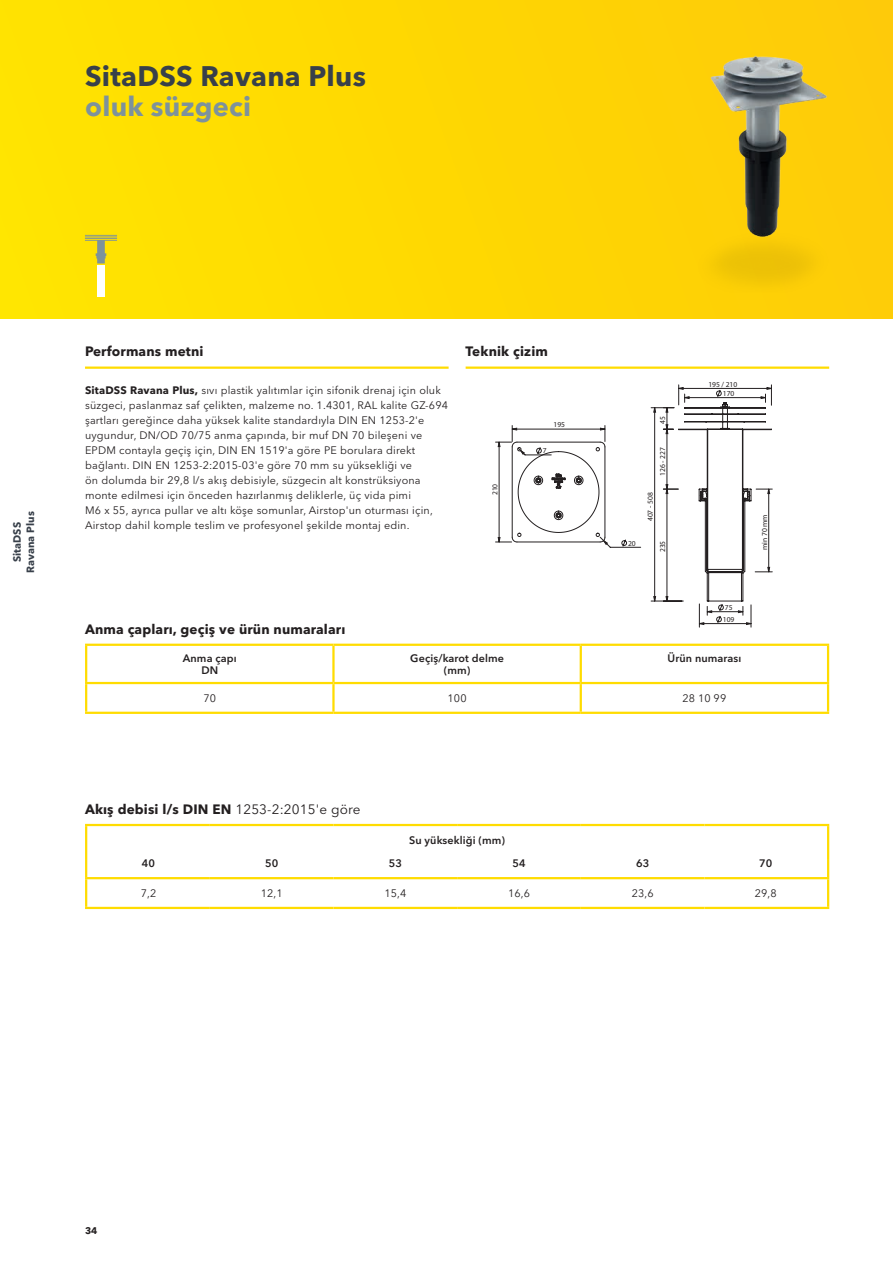
<style>
.page{position:relative;width:893px;height:1263px;background:#fff}
.page>*{position:absolute;margin:0;border:0;box-sizing:border-box;transform-origin:0 0}
.t1{font:700 28.05px "Avenir Next W1 G";letter-spacing:.01em;color:#38404a}
.t2{font:700 27px "Avenir Next W1 G";letter-spacing:.01em;color:#7d929c}
.t3{font:700 13.5px "Avenir Next W1 G";letter-spacing:.01em;color:#231f20}
.t4{font:10.8px/15px "Avenir Next W1 G";letter-spacing:.015em;color:#231f20}
.t5{font:10.8px/15px "Avenir Next LT Pro";letter-spacing:.015em;color:#231f20}
.t6{font:600 10.8px/12px "Avenir Next W1 G";letter-spacing:.01em;color:#231f20;text-align:center}
.t7{font:700 10.5px/13.5px "Avenir Next W1 G";letter-spacing:.01em;color:#38404a;text-align:center}
.t8{font:700 9.6px "Avenir Next W1 G";color:#231f20}
.t9{font:7.5px/11.9px "Arial";color:#231f20}
.s1{font-family:"Avenir Next W1 G";font-weight:700}
.s2{font-family:"Avenir Next LT Pro"}
.s3{font-weight:400}
</style>
<div class="page">
<div style="left:0;top:0;width:893px;height:319px;background:#ffda01"></div>
<hr style="left:892px;top:0;width:1px;height:1263px;background:#b6c6cf">
<img style="left:670px;top:38px;width:199px;height:255px">
<svg style="left:495px;top:385px;width:277px;height:239px"></svg>
<hr style="left:85px;top:366px;width:364px;height:3px;background:#ffdc01">
<hr style="left:466px;top:366px;width:363px;height:3px;background:#ffdc01">
<div style="left:97px;top:265px;width:8px;height:32px;background:#fff"></div>
<svg style="left:85px;top:235px;width:32px;height:28px"></svg>
<hr style="left:85px;top:646px;width:2px;height:36px;background:#ffdc01">
<hr style="left:85px;top:644px;width:248px;height:2px;background:#ffdc01">
<hr style="left:332px;top:646px;width:3px;height:36px;background:#ffdc01">
<hr style="left:333px;top:644px;width:248px;height:2px;background:#ffdc01">
<hr style="left:580px;top:646px;width:2px;height:36px;background:#ffdc01">
<hr style="left:581px;top:644px;width:248px;height:2px;background:#ffdc01">
<hr style="left:827px;top:646px;width:2px;height:36px;background:#ffdc01">
<hr style="left:85px;top:684px;width:2px;height:28px;background:#ffdc01">
<hr style="left:85px;top:682px;width:248px;height:2px;background:#ffdc01">
<hr style="left:85px;top:712px;width:248px;height:2px;background:#ffdc01">
<hr style="left:332px;top:684px;width:3px;height:28px;background:#ffdc01">
<hr style="left:333px;top:682px;width:248px;height:2px;background:#ffdc01">
<hr style="left:333px;top:712px;width:248px;height:2px;background:#ffdc01">
<hr style="left:580px;top:684px;width:2px;height:28px;background:#ffdc01">
<hr style="left:581px;top:682px;width:248px;height:2px;background:#ffdc01">
<hr style="left:827px;top:684px;width:2px;height:28px;background:#ffdc01">
<hr style="left:581px;top:712px;width:248px;height:2px;background:#ffdc01">
<svg style="left:85px;top:859px;width:2px;height:18px"></svg>
<hr style="left:827px;top:826px;width:2px;height:33px;background:#ffdc01">
<hr style="left:85px;top:879px;width:2px;height:28px;background:#ffdc01">
<hr style="left:85px;top:907px;width:125px;height:2px;background:#ffdc01">
<hr style="left:210px;top:907px;width:123px;height:2px;background:#ffdc01">
<hr style="left:333px;top:907px;width:124px;height:2px;background:#ffdc01">
<hr style="left:457px;top:907px;width:124px;height:2px;background:#ffdc01">
<hr style="left:581px;top:907px;width:123px;height:2px;background:#ffdc01">
<hr style="left:85px;top:877px;width:125px;height:2px;background:#ffdc01">
<hr style="left:210px;top:877px;width:123px;height:2px;background:#ffdc01">
<hr style="left:333px;top:877px;width:124px;height:2px;background:#ffdc01">
<hr style="left:457px;top:877px;width:124px;height:2px;background:#ffdc01">
<hr style="left:581px;top:877px;width:123px;height:2px;background:#ffdc01">
<hr style="left:704px;top:877px;width:125px;height:2px;background:#ffdc01">
<svg style="left:827px;top:859px;width:2px;height:18px"></svg>
<hr style="left:827px;top:879px;width:2px;height:28px;background:#ffdc01">
<hr style="left:704px;top:907px;width:125px;height:2px;background:#ffdc01">
<hr style="left:85px;top:824px;width:125px;height:2px;background:#ffdc01">
<hr style="left:85px;top:826px;width:2px;height:33px;background:#ffdc01">
<hr style="left:210px;top:824px;width:123px;height:2px;background:#ffdc01">
<hr style="left:333px;top:824px;width:124px;height:2px;background:#ffdc01">
<hr style="left:457px;top:824px;width:124px;height:2px;background:#ffdc01">
<hr style="left:581px;top:824px;width:123px;height:2px;background:#ffdc01">
<hr style="left:704px;top:824px;width:125px;height:2px;background:#ffdc01">
<h1 class="t1" style="left:85px;top:59px;width:282px">SitaDSS Ravana Plus</h1>
<h2 class="t2" style="left:85px;top:90px;width:168px">oluk süzgeci</h2>
<p class="t7" style="left:10px;top:573px;width:64px;rotate:-90deg">SitaDSS<br>Ravana Plus</p>
<p class="t3" style="left:85px;top:343px;width:120px">Performans metni</p>
<p class="t3" style="left:466px;top:343px;width:84px">Teknik çizim</p>
<p class="t5" style="left:85px;top:382px;width:364px"><span class="s1">SitaDSS Ravana Plus,</span> sıvı plastik yalıtımlar için sifonik drenaj için oluk süzgeci, paslanmaz saf çelikten, malzeme no. 1.4301, RAL kalite GZ-694 şartları gereğince daha yüksek kalite standardıyla DIN EN 1253-2'e uygundur, DN/OD 70/75 anma çapında, bir muf DN 70 bileşeni ve EPDM contayla geçiş için, DIN EN 1519'a göre PE borulara direkt</p>
<p class="t4" style="left:85px;top:458px;width:349px"><span class="s2">bağlantı</span>. DIN EN 1253-2:2015-03'e göre 70 mm su yüksekliği ve<br>ön dolumda bir 29,8 l/s akış debisiyle, süzgecin alt konstrüksiyona monte edilmesi için önceden hazırlanmış deliklerle, üç vida pimi<br>M6 x 55, ayrıca pullar ve altı köşe somunlar, Airstop'un oturması için, Airstop dahil komple teslim ve profesyonel şekilde montaj edin.</p>
<p class="t3" style="left:85px;top:621px;width:262px">Anma çapları, geçiş ve ürün numaraları</p>
<p class="t9" style="left:489px;top:495px;width:13px;rotate:-90deg">210</p>
<p class="t9" style="left:553px;top:419px;width:13px">195</p>
<p class="t9" style="left:543px;top:445px;width:5px">7</p>
<p class="t9" style="left:628px;top:537px;width:9px">20</p>
<p class="t9" style="left:657px;top:424px;width:9px;rotate:-90deg">45</p>
<p class="t9" style="left:657px;top:476px;width:30px;rotate:-90deg">126 - 227</p>
<p class="t9" style="left:644px;top:521px;width:30px;rotate:-90deg">407 - 508</p>
<p class="t9" style="left:657px;top:552px;width:13px;rotate:-90deg">235</p>
<p class="t9" style="left:723px;top:379px;width:16px;line-height:9.1px;text-indent:-14px">195 / 210<br>170</p>
<p class="t9" style="left:723px;top:601px;width:13px">75<br>109</p>
<p class="t6" style="left:183px;top:652px;width:55px">Anma çapı<br>DN</p>
<p class="t6" style="left:410px;top:652px;width:95px">Geçiş/karot delme (mm)</p>
<p class="t6" style="left:667px;top:652px;width:75px">Ürün numarası</p>
<p class="t4" style="left:203px;top:691px;width:14px">70</p>
<p class="t4" style="left:448px;top:691px;width:21px">100</p>
<p class="t4" style="left:682px;top:691px;width:45px">28 10 99</p>
<p class="t9" style="left:758px;top:550px;width:37px;rotate:-90deg">min 70 mm</p>
<p class="t3" style="left:85px;top:801px;width:277px">Akış debisi l/s DIN EN <span class="s3">1253-2:2015'e göre</span></p>
<p class="t6" style="left:409px;top:834px;width:98px">Su yüksekliği (mm)</p>
<p class="t6" style="left:142px;top:857px;width:15px">40</p>
<p class="t6" style="left:265px;top:857px;width:15px">50</p>
<p class="t6" style="left:389px;top:857px;width:15px">53</p>
<p class="t6" style="left:512px;top:857px;width:15px">54</p>
<p class="t6" style="left:636px;top:857px;width:15px">63</p>
<p class="t6" style="left:759px;top:857px;width:15px">70</p>
<p class="t4" style="left:141px;top:886px;width:17px">7,2</p>
<p class="t4" style="left:261px;top:886px;width:23px">12,1</p>
<p class="t4" style="left:384px;top:886px;width:23px">15,4</p>
<p class="t4" style="left:508px;top:886px;width:23px">16,6</p>
<p class="t4" style="left:632px;top:886px;width:23px">23,6</p>
<p class="t4" style="left:755px;top:886px;width:23px">29,8</p>
<p class="t8" style="left:85px;top:1224px;width:14px">34</p>
</div>
